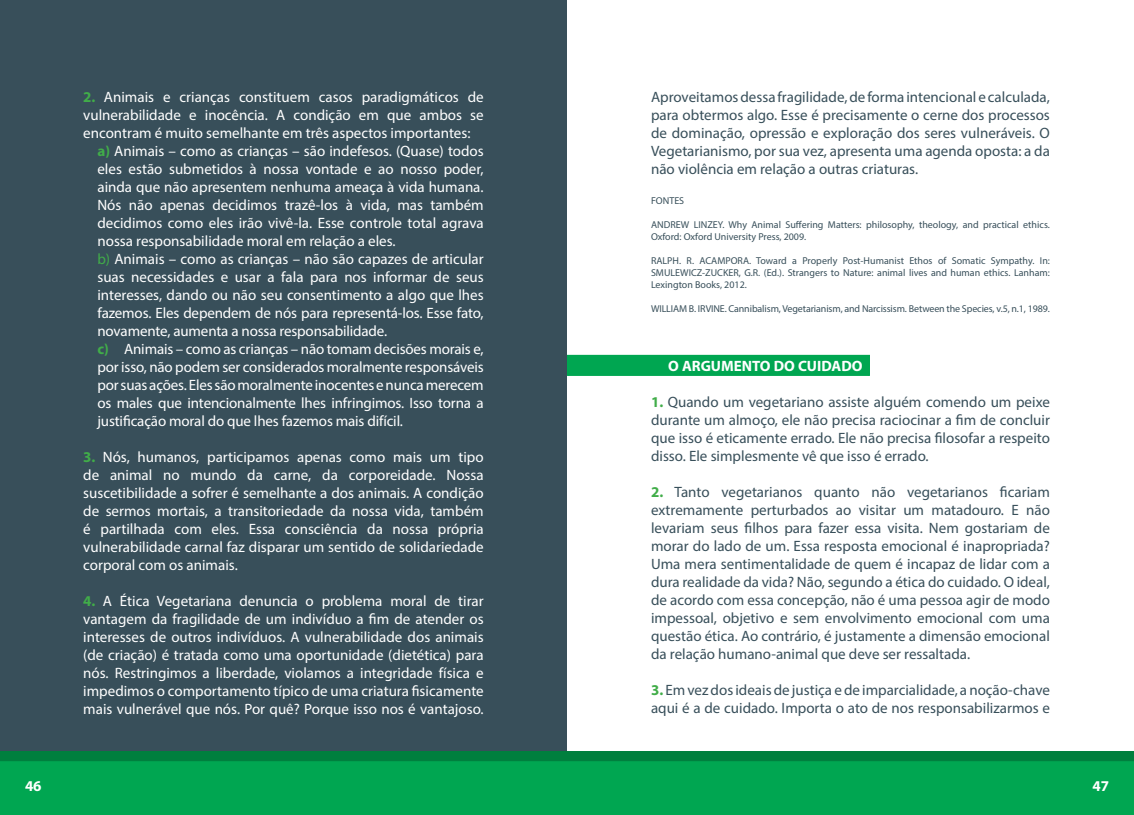
<style>
.page{position:relative;width:1134px;height:815px;background:#fff}
.page>*{position:absolute;margin:0;border:0;box-sizing:border-box;transform-origin:0 0}
.t1{font:15px/18px "Myriad Pro";color:#fff;text-align:justify}
.t2{font:15px/18px "Myriad Pro";color:#384f5a;text-align:justify}
.t3{font:700 15px "Myriad Pro";color:#fff}
.t4{font:10px/12px "Myriad Pro";color:#384f5a}
.s1{font-weight:700;color:#41ad49}
.s2{color:#41ad49}
</style>
<div class="page">
<div style="left:0;top:0;width:567px;height:761px;background:#384f5a"></div>
<div style="left:0;top:751px;width:1134px;height:16px;background:#007f3e"></div>
<div style="left:0;top:761px;width:1134px;height:54px;background:#00a651"></div>
<div style="left:567px;top:355px;width:303px;height:21px;background:#00a651;border:1px solid #00a651"></div>
<p class="t1" style="left:83px;top:88px;width:402px"><span class="s1">2.</span> Animais e crianças constituem casos paradigmáticos de</p>
<p class="t1" style="left:83px;top:106px;width:402px">vulnerabilidade e inocência. A condição em que ambos se</p>
<p class="t1" style="left:83px;top:124px;width:389px">encontram é muito semelhante em três aspectos importantes:</p>
<p class="t1" style="left:97px;top:142px;width:388px"><span class="s1">a)</span> Animais – como as crianças – são indefesos. (Quase) todos</p>
<p class="t1" style="left:97px;top:160px;width:388px">eles estão submetidos à nossa vontade e ao nosso poder,</p>
<p class="t1" style="left:97px;top:178px;width:388px">ainda que não apresentem nenhuma ameaça à vida humana.</p>
<p class="t1" style="left:97px;top:196px;width:388px">Nós não apenas decidimos trazê-los à vida, mas também</p>
<p class="t1" style="left:97px;top:214px;width:388px">decidimos como eles irão vivê-la. Esse controle total agrava</p>
<p class="t1" style="left:97px;top:232px;width:300px">nossa responsabilidade moral em relação a eles.</p>
<p class="t1" style="left:97px;top:250px;width:388px"><span class="s2">b)</span> Animais – como as crianças – não são capazes de articular</p>
<p class="t1" style="left:97px;top:268px;width:388px">suas necessidades e usar a fala para nos informar de seus</p>
<p class="t1" style="left:97px;top:286px;width:388px">interesses, dando ou não seu consentimento a algo que lhes</p>
<p class="t1" style="left:97px;top:304px;width:388px">fazemos. Eles dependem de nós para representá-los. Esse fato,</p>
<p class="t1" style="left:97px;top:322px;width:291px">novamente, aumenta a nossa responsabilidade.</p>
<p class="t1" style="left:97px;top:340px;width:388px"><span class="s1">c)</span> Animais – como as crianças – não tomam decisões morais e,</p>
<p class="t1" style="left:97px;top:358px;width:388px">por isso, não podem ser considerados moralmente responsáveis</p>
<p class="t1" style="left:97px;top:376px;width:388px">por suas ações. Eles são moralmente inocentes e nunca merecem</p>
<p class="t1" style="left:97px;top:394px;width:388px">os males que intencionalmente lhes infringimos. Isso torna a</p>
<p class="t1" style="left:97px;top:412px;width:307px">justificação moral do que lhes fazemos mais difícil.</p>
<p class="t1" style="left:83px;top:448px;width:402px"><span class="s1">3.</span> Nós, humanos, participamos apenas como mais um tipo de animal no mundo da carne, da corporeidade. Nossa suscetibilidade a sofrer é semelhante a dos animais. A condição de sermos mortais, a transitoriedade da nossa vida, também é partilhada com eles. Essa consciência da nossa própria vulnerabilidade carnal faz disparar um sentido de solidariedade corporal com os animais.</p>
<p class="t1" style="left:83px;top:592px;width:402px"><span class="s1">4.</span> A Ética Vegetariana denuncia o problema moral de tirar vantagem da fragilidade de um indivíduo a fim de atender os interesses de outros indivíduos. A vulnerabilidade dos animais (de criação) é tratada como uma oportunidade (dietética) para nós. Restringimos a liberdade, violamos a integridade física e impedimos o comportamento típico de uma criatura fisicamente mais vulnerável que nós. Por quê? Porque isso nos é vantajoso.</p>
<p class="t2" style="left:651px;top:88px;width:400px">Aproveitamos dessa fragilidade, de forma intencional e calculada, para obtermos algo. Esse é precisamente o cerne dos processos de dominação, opressão e exploração dos seres vulneráveis. O Vegetarianismo, por sua vez, apresenta uma agenda oposta: a da não violência em relação a outras criaturas.</p>
<p class="t4" style="left:651px;top:194px;width:35px">FONTES</p>
<p class="t4" style="left:651px;top:218px;width:400px">ANDREW LINZEY. Why Animal Suffering Matters: philosophy, theology, and practical ethics.<br>Oxford: Oxford University Press, 2009.</p>
<p class="t4" style="left:651px;top:254px;width:400px;text-align:justify">RALPH. R. ACAMPORA. Toward a Properly Post-Humanist Ethos of Somatic Sympathy. In:<br>SMULEWICZ-ZUCKER, G.R. (Ed.). Strangers to Nature: animal lives and human ethics. Lanham:<br>Lexington Books, 2012.</p>
<p class="t4" style="left:651px;top:302px;width:400px">WILLIAM B. IRVINE. Cannibalism, Vegetarianism, and Narcissism. Between the Species, v.5, n.1, 1989.</p>
<p class="t3" style="left:668px;top:356px;width:196px">O ARGUMENTO DO CUIDADO</p>
<p class="t2" style="left:651px;top:393px;width:400px"><span class="s1">1.</span> Quando um vegetariano assiste alguém comendo um peixe durante um almoço, ele não precisa raciocinar a fim de concluir que isso é eticamente errado. Ele não precisa filosofar a respeito disso. Ele simplesmente vê que isso é errado.</p>
<p class="t2" style="left:651px;top:483px;width:400px"><span class="s1">2.</span> Tanto vegetarianos quanto não vegetarianos ficariam extremamente perturbados ao visitar um matadouro. E não levariam seus filhos para fazer essa visita. Nem gostariam de morar do lado de um. Essa resposta emocional é inapropriada?<br>Uma mera sentimentalidade de quem é incapaz de lidar com a dura realidade da vida? Não, segundo a ética do cuidado. O ideal, de acordo com essa concepção, não é uma pessoa agir de modo impessoal, objetivo e sem envolvimento emocional com uma questão ética. Ao contrário, é justamente a dimensão emocional da relação humano-animal que deve ser ressaltada.</p>
<p class="t2" style="left:651px;top:681px;width:400px"><span class="s1">3.</span> Em vez dos ideais de justiça e de imparcialidade, a noção-chave aqui é a de cuidado. Importa o ato de nos responsabilizarmos e</p>
<p class="t3" style="left:25px;top:776px;width:18px">46</p>
<p class="t3" style="left:1092px;top:776px;width:18px">47</p>
</div>
